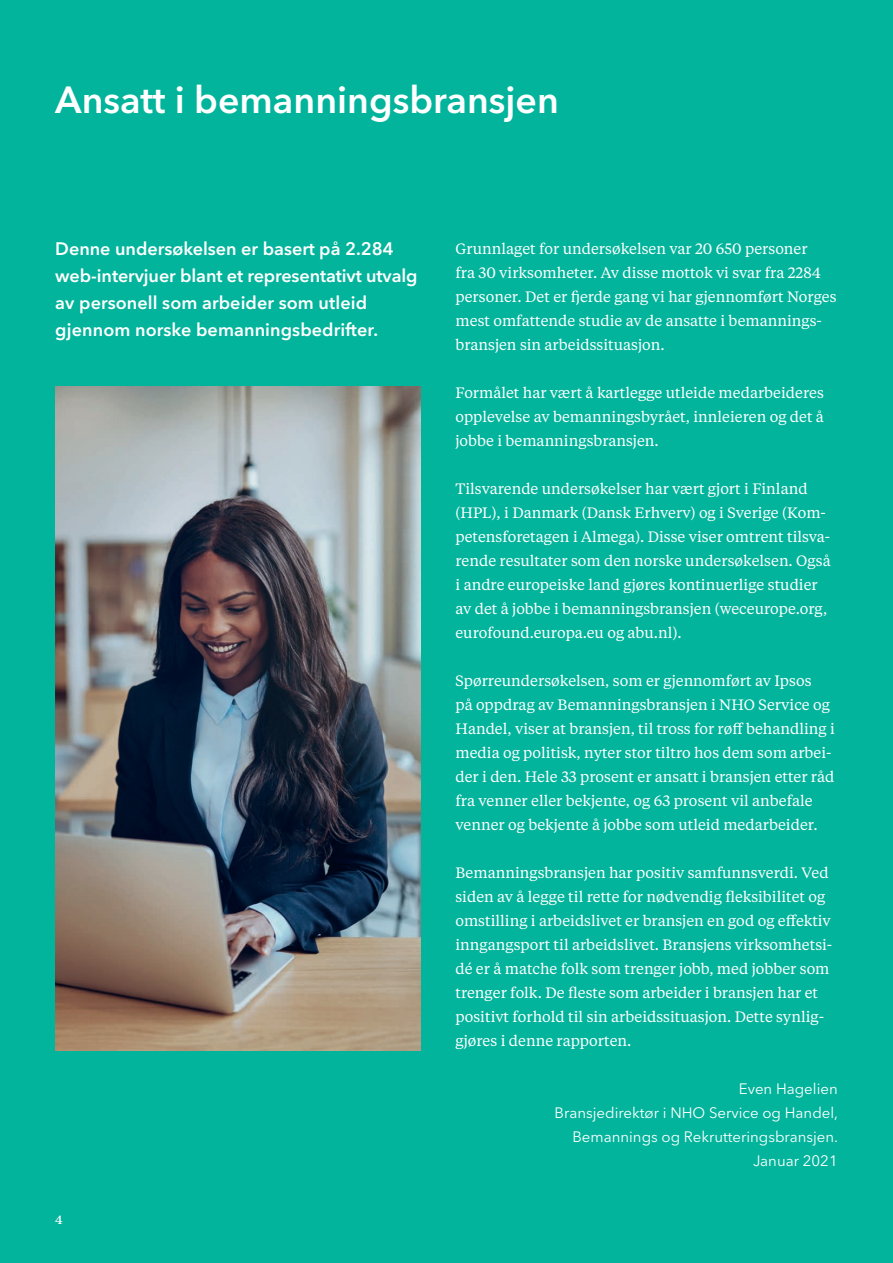
<style>
.page{position:relative;width:893px;height:1263px;background:#02b49b}
.page>*{position:absolute;margin:0;border:0;box-sizing:border-box;transform-origin:0 0}
.t1{font:600 37.5px "Avenir Next LT Pro";color:#fff}
.t2{font:600 18px/27px "Avenir Next LT Pro";color:#fff}
.t3{font:15px/24px "Tiempos Text";color:#fff}
.t4{font:15px/24px "Avenir Next LT Pro";color:#fff;text-align:right}
.t5{font:500 12px "Tiempos Text";color:#fff}
</style>
<div class="page">
<img style="left:55px;top:386px;width:366px;height:664px">
<h1 class="t1" style="left:55px;top:78px;width:505px">Ansatt i bemanningsbransjen</h1>
<p class="t2" style="left:55px;top:235px;width:364px">Denne undersøkelsen er basert på 2.284 web-intervjuer blant et representativt utvalg av personell som arbeider som utleid gjennom norske bemanningsbedrifter.</p>
<p class="t5" style="left:55px;top:1211px;width:9px">4</p>
<p class="t3" style="left:455px;top:236px;width:383px">Grunnlaget for undersøkelsen var 20 650 personer<br>fra 30 virksomheter. Av disse mottok vi svar fra 2284 personer. Det er fjerde gang vi har gjennomført Norges mest omfattende studie av de ansatte i bemannings&shy;bransjen sin arbeidssituasjon.</p>
<p class="t3" style="left:455px;top:380px;width:370px;text-align:justify">Formålet har vært å kartlegge utleide medarbeideres opplevelse av bemanningsbyrået, innleieren og det å jobbe i bemanningsbransjen.</p>
<p class="t3" style="left:455px;top:476px;width:377px">Tilsvarende undersøkelser har vært gjort i Finland (HPL), i Danmark (Dansk Erhverv) og i Sverige (Kom&shy;petensforetagen i Almega). Disse viser omtrent tilsva&shy;rende resultater som den norske undersøkelsen. Også i andre europeiske land gjøres kontinuerlige studier av det å jobbe i bemanningsbransjen (weceurope.org, eurofound.europa.eu og abu.nl).</p>
<p class="t3" style="left:455px;top:668px;width:381px">Spørreundersøkelsen, som er gjennomført av Ipsos<br>på oppdrag av Bemanningsbransjen i NHO Service og Handel, viser at bransjen, til tross for røff behandling i media og politisk, nyter stor tiltro hos dem som arbei&shy;der i den. Hele 33 prosent er ansatt i bransjen etter råd fra venner eller bekjente, og 63 prosent vil anbefale venner og bekjente å jobbe som utleid medarbeider.</p>
<p class="t3" style="left:455px;top:860px;width:378px">Bemanningsbransjen har positiv samfunnsverdi. Ved siden av å legge til rette for nødvendig fleksibilitet og omstilling i arbeidslivet er bransjen en god og effektiv inngangsport til arbeidslivet. Bransjens virksomhetsi&shy;dé er å matche folk som trenger jobb, med jobber som trenger folk. De fleste som arbeider i bransjen har et positivt forhold til sin arbeidssituasjon. Dette synlig&shy;gjøres i denne rapporten.</p>
<p class="t4" style="left:555px;top:1076px;width:285px">Even Hagelien<br>Bransjedirektør i NHO Service og Handel,<br>Bemannings og Rekrutteringsbransjen.<br>Januar 2021</p>
</div>
